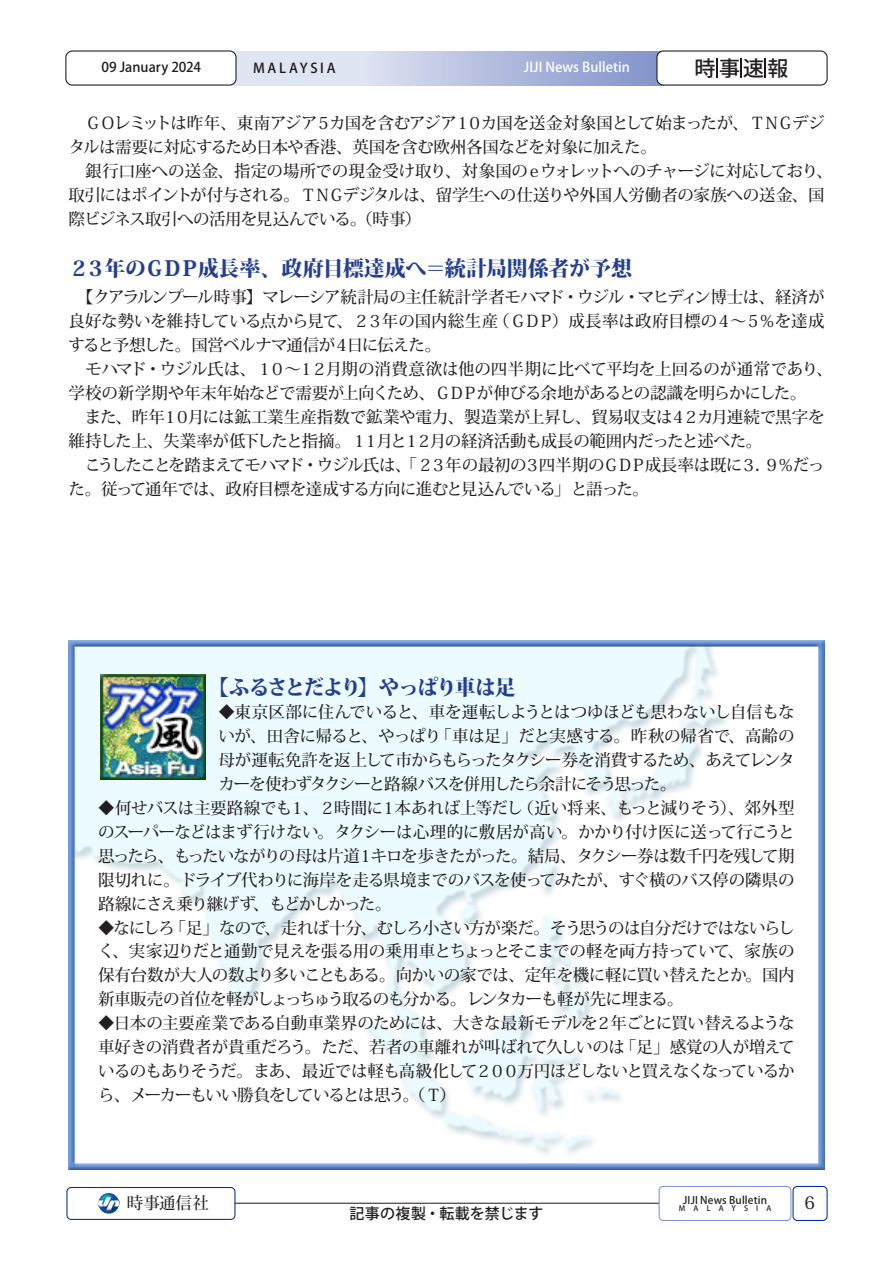
<style>
.page{position:relative;width:893px;height:1263px;background:#fff}
.page>*{position:absolute;margin:0;border:0;box-sizing:border-box;transform-origin:0 0}
.t1{font:800 21px "Koz Min Std";letter-spacing:-.02em;color:#253f8e}
.t2{font:800 21px "Koz Min Std";letter-spacing:-.08em;color:#253f8e}
.t3{font:800 21px "Koz Min Std";letter-spacing:-.12em;color:#253f8e}
.t4{font:500 21px "Koz Go Std";color:#231f20}
.t5{font:500 17.25px "Koz Min Std";color:#231f20}
.t6{font:500 16.5px/23.9px "Koz Min Std";letter-spacing:-.04em;color:#231f20}
.t7{font:500 16.5px/24px "Koz Min Std";letter-spacing:-.015em;color:#231f20}
.t8{font:500 16.5px "Koz Min Std";letter-spacing:-.065em;color:#231f20}
.t9{font:500 16.5px "Koz Min Std";letter-spacing:-.005em;color:#231f20}
.t10{font:500 16.5px "Koz Min Std";letter-spacing:-.08em;color:#231f20}
.t11{font:500 16.5px "Koz Min Std";letter-spacing:-.095em;color:#231f20}
.t12{font:500 16.5px "Koz Min Std";letter-spacing:-.075em;color:#231f20}
.t13{font:500 16.5px "Koz Min Std";letter-spacing:-.105em;color:#231f20}
.t14{font:500 15px "Koz Go Std";letter-spacing:.015em;color:#231f20}
.t15{font:500 13.5px "Koz Go Std";letter-spacing:.005em;color:#fff}
.t16{font:500 13.5px "Koz Go Std";letter-spacing:.005em;color:#231f20}
.t17{font:500 13.5px "Koz Go Std";letter-spacing:.2em;color:#1a181b}
.t18{font:500 10.5px "Koz Go Std";letter-spacing:.015em;color:#231f20}
.t19{font:500 7.5px "Koz Go Std";letter-spacing:1.09em;color:#231f20}
</style>
<div class="page">
<div style="left:230px;top:51px;width:129px;height:34px;background:#e0e5f3"></div>
<div style="left:359px;top:51px;width:304px;height:34px;background:linear-gradient(to right,#dfe3f2,#8191c9)"></div>
<div style="left:66px;top:51px;width:170px;height:34px;background:#fff;border-radius:6px"></div>
<div style="left:65px;top:50px;width:172px;height:36px;border:1px solid #1a181b;border-radius:6px"></div>
<div style="left:657px;top:51px;width:170px;height:34px;background:#fff;border-radius:6px"></div>
<div style="left:656px;top:50px;width:172px;height:36px;border:1px solid #1a181b;border-radius:6px"></div>
<hr style="left:225px;top:1203px;width:435px;height:1px;background:#1a181b">
<div style="left:659px;top:1186px;width:132px;height:35px;border:1px solid #8393ca;border-radius:4px"></div>
<div style="left:67px;top:1187px;width:168px;height:32px;background:#fff;border-radius:4px"></div>
<div style="left:66px;top:1187px;width:169px;height:33px;border:1px solid #00328d;border-radius:4px"></div>
<div style="left:792px;top:1186px;width:36px;height:35px;border:1px solid #00328d;border-radius:4px"></div>
<svg style="left:765px;top:58px;width:1px;height:20px"></svg>
<svg style="left:741px;top:58px;width:1px;height:20px"></svg>
<svg style="left:717px;top:58px;width:1px;height:20px"></svg>
<img style="left:97px;top:1193px;width:23px;height:21px">
<img style="left:68px;top:640px;width:756px;height:529px">
<img style="left:101px;top:675px;width:105px;height:105px">
<p class="t16" style="left:101px;top:58px;width:101px">09 January 2024</p>
<p class="t17" style="left:253px;top:60px;width:84px">MALAYSIA</p>
<p class="t15" style="left:524px;top:59px;width:108px">JIJI News Bulletin</p>
<p class="t4" style="left:694px;top:55px;width:96px">時事速報</p>
<p class="t6" style="left:454px;top:111px;width:372px">１０カ国を送金対象国として始まったが、ＴＮＧデジ</p>
<p class="t6" style="left:68px;top:111px;width:766px">　ＧＯレミットは昨年、東南アジア<br>タルは需要に対応するため日本や香港、英国を含む欧州各国などを対象に加えた。<br>　銀行口座への送金、指定の場所での現金受け取り、対象国のｅウォレットへのチャージに対応しており、取引にはポイントが付与される。ＴＮＧデジタルは、留学生への仕送りや外国人労働者の家族への送金、国際ビジネス取引への活用を見込んでいる。（時事(</p>
<p class="t1" style="left:68px;top:255px;width:565px">２３年のＧＤＰ成長率、政府目標達成へ＝統計局関係者が予想</p>
<p class="t6" style="left:68px;top:285px;width:758px;text-align:right">　【クアラルンプール時事】マレーシア統計局の主任統計学者モハマド・ウジル・マヒディン博士は、経済が）成長率は政府目標の４～５％を達成</p>
<p class="t6" style="left:329px;top:111px;width:129px">カ国を含むアジア</p>
<p class="t6" style="left:315px;top:111px;width:18px">５</p>
<p class="t9" style="left:336px;top:311px;width:163px">、２３年の国内総生産</p>
<p class="t6" style="left:493px;top:309px;width:62px">（ＧＤＰ</p>
<p class="t6" style="left:68px;top:309px;width:272px">良好な勢いを維持している点から見て</p>
<p class="t7" style="left:298px;top:333px;width:536px;text-indent:-230px">すると予想した。国営ベルナマ通信が４<br>１２月期の消費意欲は他の四半期に比べて平均を上回るのが通常であり、</p>
<p class="t6" style="left:347px;top:333px;width:96px">日に伝えた。</p>
<p class="t6" style="left:68px;top:357px;width:234px">　モハマド・ウジル氏は、１０～</p>
<p class="t6" style="left:68px;top:381px;width:740px">学校の新学期や年末年始などで需要が上向くため、ＧＤＰが伸びる余地があるとの認識を明らかにした。</p>
<p class="t8" style="left:670px;top:406px;width:156px">４２カ月連続で黒字を</p>
<p class="t6" style="left:68px;top:405px;width:98px">　また、昨年</p>
<p class="t9" style="left:188px;top:406px;width:486px">月には鉱工業生産指数で鉱業や電力、製造業が上昇し、貿易収支は</p>
<p class="t6" style="left:162px;top:405px;width:30px">１０</p>
<p class="t6" style="left:403px;top:429px;width:360px">１２月の経済活動も成長の範囲内だったと述べた。</p>
<p class="t6" style="left:68px;top:429px;width:758px">維持した上、失業率が低下したと指摘。１１<br>　こうしたことを踏まえてモハマド・ウジル氏は、「２３年の最初の３四半期のＧＤＰ成長率は既に３．９％だった。従って通年では、政府目標を達成する方向に進むと見込んでいる」と語った。</p>
<p class="t6" style="left:376px;top:429px;width:32px">月と</p>
<p class="t2" style="left:358px;top:673px;width:160px">】やっぱり車は足</p>
<p class="t3" style="left:208px;top:673px;width:155px">【ふるさとだより</p>
<p class="t7" style="left:218px;top:700px;width:578px;text-align:right">◆東京区部に住んでいると、車を運転しようとはつゆほども思わないし自信もな「車は足」だと実感する。昨秋の帰省で、高齢の</p>
<p class="t6" style="left:218px;top:724px;width:224px">いが、田舎に帰ると、やっぱり</p>
<p class="t8" style="left:218px;top:750px;width:578px">母が運転免許を返上して市からもらったタクシー券を消費するため、あえてレンタ</p>
<p class="t10" style="left:218px;top:773px;width:460px">カーを使わずタクシーと路線バスを併用したら余計にそう思った。</p>
<p class="t6" style="left:720px;top:796px;width:77px">）、郊外型</p>
<p class="t6" style="left:380px;top:796px;width:144px">１本あれば上等だし</p>
<p class="t6" style="left:98px;top:796px;width:196px">◆何せバスは主要路線でも</p>
<p class="t6" style="left:98px;top:820px;width:698px">のスーパーなどはまず行けない。タクシーは心理的に敷居が高い。かかり付け医に送って行こうと</p>
<p class="t6" style="left:371px;top:844px;width:425px">キロを歩きたがった。結局、タクシー券は数千円を残して期</p>
<p class="t12" style="left:518px;top:797px;width:207px">（近い将来、もっと減りそう</p>
<p class="t6" style="left:302px;top:796px;width:82px">、２時間に</p>
<p class="t6" style="left:289px;top:796px;width:18px">１</p>
<p class="t11" style="left:98px;top:845px;width:277px">思ったら、もったいながりの母は片道１</p>
<p class="t6" style="left:98px;top:868px;width:698px">限切れに。ドライブ代わりに海岸を走る県境までのバスを使ってみたが、すぐ横のバス停の隣県の</p>
<p class="t13" style="left:253px;top:893px;width:140px">、もどかしかった。</p>
<p class="t6" style="left:169px;top:892px;width:627px;text-indent:-71px">路線にさえ乗り継げず<br>「足」なので、走れば十分、むしろ小さい方が楽だ。そう思うのは自分だけではないらし</p>
<p class="t6" style="left:98px;top:916px;width:78px">◆なにしろ</p>
<p class="t6" style="left:112px;top:939px;width:619px">、実家辺りだと通勤で見えを張る用の乗用車とちょっとそこまでの軽を両方持っていて</p>
<p class="t6" style="left:727px;top:939px;width:69px">、家族の</p>
<p class="t6" style="left:98px;top:939px;width:698px">く<br>保有台数が大人の数より多いこともある。向かいの家では、定年を機に軽に買い替えたとか。国内新車販売の首位を軽がしょっちゅう取るのも分かる。レンタカーも軽が先に埋まる。</p>
<p class="t6" style="left:98px;top:1011px;width:698px;text-align:right">◆日本の主要産業である自動車業界のためには、大きな最新モデルを２年ごとに買い替えるような「足」感覚の人が増えて</p>
<p class="t6" style="left:98px;top:1035px;width:698px">車好きの消費者が貴重だろう。ただ、若者の車離れが叫ばれて久しいのは<br>いるのもありそうだ。まあ、最近では軽も高級化して２００万円ほどしないと買えなくなっているから、メーカーもいい勝負をしているとは思う。（Ｔ(</p>
<p class="t6" style="left:127px;top:1191px;width:84px">時事通信社</p>
<p class="t14" style="left:350px;top:1204px;width:195px">記事の複製・転載を禁じます</p>
<p class="t18" style="left:683px;top:1193px;width:85px">JIJI News Bulletin</p>
<p class="t19" style="left:679px;top:1204px;width:94px">MALAYSIA</p>
<p class="t5" style="left:805px;top:1191px;width:12px">6</p>
</div>
